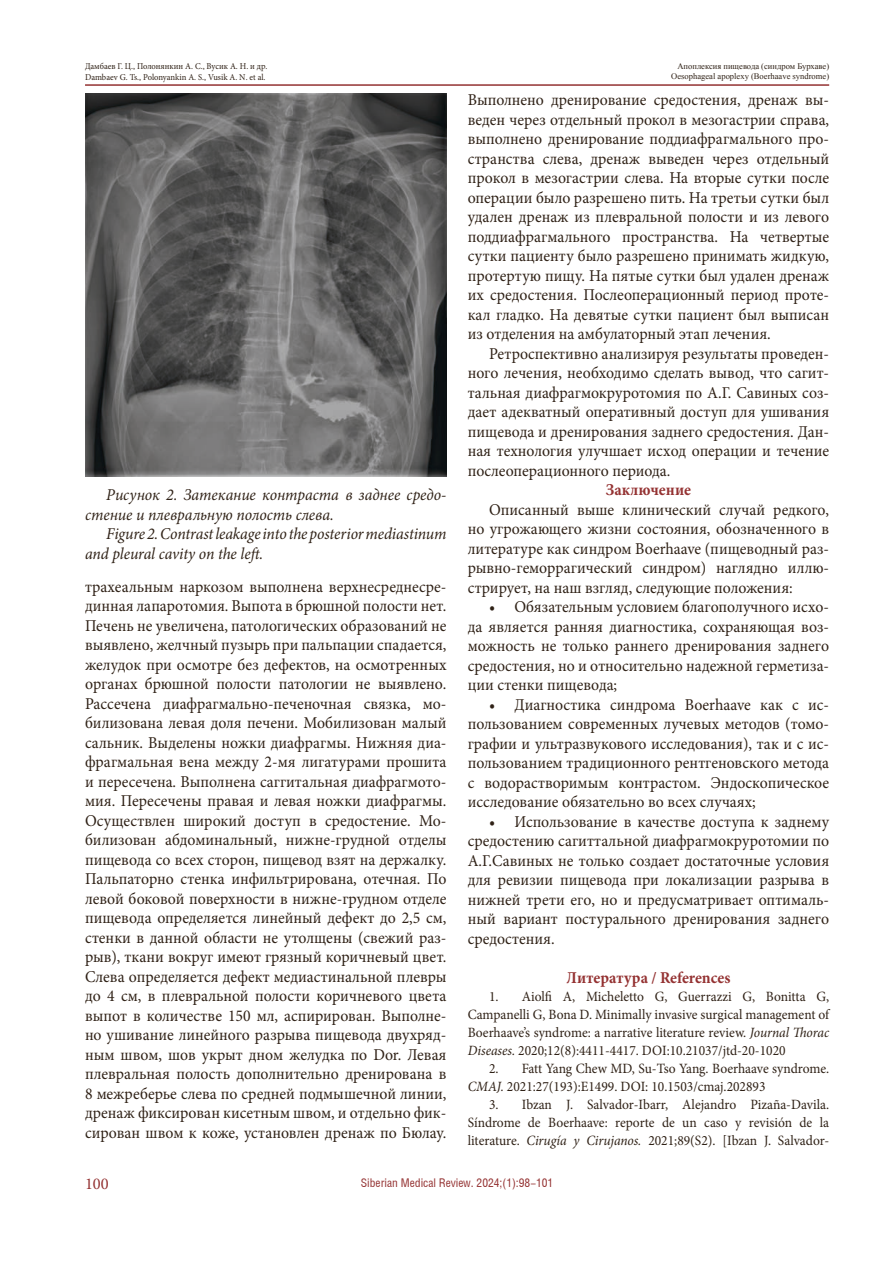
<style>
.page{position:relative;width:893px;height:1263px;background:#fff}
.page>*{position:absolute;margin:0;border:0;box-sizing:border-box;transform-origin:0 0}
.t1{font:16.5px/19.5px "Minion Pro";color:#2f2116;text-align:justify;scale:.95 1}
.t2{font:italic 16.5px/19.5px "Minion Pro";letter-spacing:-.005em;color:#2f2116;scale:.95 1}
.t3{font:700 16.5px "Minion Pro";color:#943232;scale:.95 1}
.t4{font:16.5px "Minion Pro";color:#943232}
.t5{font:14.1px/18px "Minion Pro";color:#2f2116;text-align:justify;scale:.95 1}
.t6{font:12px "Helios Cond";color:#943232}
.t7{font:9px/10.5px "Minion Pro";color:#2f2116;scale:.95 1}
.t8{font:8.55px/10.5px "Times New Roman";color:#2f2116;text-align:right}
.s1{font-style:italic}
</style>
<div class="page">
<hr style="left:85px;top:84px;width:744px;height:2px;background:#943232">
<img style="left:85px;top:94px;width:361px;height:382px">
<p class="t7" style="left:85px;top:61px;width:194px">Дамбаев Г. Ц., Полонянкин А. С., Вусик А. Н. и др.<br>Dambaev G. Ts., Polonyankin A. S., Vusik A. N. et al.</p>
<p class="t2" style="left:85px;top:485px;width:382px;text-indent:21px">Рисунок 2. Затекание контраста в заднее средо&shy;стение и плевральную полость слева.</p>
<p class="t2" style="left:85px;top:524px;width:382px;text-indent:21px">Figure 2. Contrast leakage into the posterior mediastinum and pleural cavity on the left.</p>
<p class="t1" style="left:85px;top:577px;width:382px">трахеальным наркозом выполнена верхнесреднесре&shy;динная лапаротомия. Выпота в брюшной полости нет.<br>Печень не увеличена, патологических образований не выявлено, желчный пузырь при пальпации спадается, желудок при осмотре без дефектов, на осмотренных органах брюшной полости патологии не выявлено.<br>Рассечена диафрагмально-печеночная связка, мо&shy;билизована левая доля печени. Мобилизован малый сальник. Выделены ножки диафрагмы. Нижняя диа&shy;фрагмальная вена между 2-мя лигатурами прошита и пересечена. Выполнена саггитальная диафрагмото&shy;мия. Пересечены правая и левая ножки диафрагмы.<br>Осуществлен широкий доступ в средостение. Мо&shy;билизован абдоминальный, нижне-грудной отделы пищевода со всех сторон, пищевод взят на держалку.<br>Пальпаторно стенка инфильтрирована, отечная. По левой боковой поверхности в нижне-грудном отделе пищевода определяется линейный дефект до 2,5 см, стенки в данной области не утолщены (свежий раз&shy;рыв), ткани вокруг имеют грязный коричневый цвет.<br>Слева определяется дефект медиастинальной плевры до 4 см, в плевральной полости коричневого цвета выпот в количестве 150 мл, аспирирован. Выполне&shy;но ушивание линейного разрыва пищевода двухряд&shy;ным швом, шов укрыт дном желудка по Dor. Левая плевральная полость дополнительно дренирована в 8 межреберье слева по средней подмышечной линии, дренаж фиксирован кисетным швом, и отдельно фик&shy;сирован швом к коже, установлен дренаж по Бюлау.</p>
<p class="t8" style="left:671px;top:60px;width:159px">Апоплексия пищевода (синдром Бурхаве)<br>Oesophageal apoplexy (Boerhaave syndrome)</p>
<p class="t1" style="left:468px;top:90px;width:382px">Выполнено дренирование средостения, дренаж вы&shy;веден через отдельный прокол в мезогастрии справа, выполнено дренирование поддиафрагмального про&shy;странства слева, дренаж выведен через отдельный прокол в мезогастрии слева. На вторые сутки после операции было разрешено пить. На третьи сутки был удален дренаж из плевральной полости и из левого поддиафрагмального пространства. На четвертые сутки пациенту было разрешено принимать жидкую, протертую пищу. На пятые сутки был удален дренаж их средостения. Послеоперационный период проте&shy;кал гладко. На девятые сутки пациент был выписан из отделения на амбулаторный этап лечения.</p>
<p class="t1" style="left:468px;top:344px;width:382px;text-indent:21px">Ретроспективно анализируя результаты проведен&shy;ного лечения, необходимо сделать вывод, что сагит&shy;тальная диафрагмокруротомия по А.Г. Савиных соз&shy;дает адекватный оперативный доступ для ушивания пищевода и дренирования заднего средостения. Дан&shy;ная технология улучшает исход операции и течение послеоперационного периода.</p>
<p class="t3" style="left:606px;top:478px;width:91px">Заключение</p>
<p class="t1" style="left:468px;top:500px;width:382px;text-indent:21px">Описанный выше клинический случай редкого, но угрожающего жизни состояния, обозначенного в литературе как синдром Boerhaave (пищеводный раз&shy;рывно-геморрагический синдром) наглядно иллю&shy;стрирует, на наш взгляд, следующие положения:</p>
<p class="t1" style="left:468px;top:597px;width:382px;text-indent:21px">• Обязательным условием благополучного исхо&shy;да является ранняя диагностика, сохраняющая воз&shy;можность не только раннего дренирования заднего средостения, но и относительно надежной герметиза&shy;ции стенки пищевода;</p>
<p class="t1" style="left:468px;top:695px;width:382px;text-indent:21px">• Диагностика синдрома Boerhaave как с ис&shy;пользованием современных лучевых методов (томо&shy;графии и ультразвукового исследования), так и с ис&shy;пользованием традиционного рентгеновского метода с водорастворимым контрастом. Эндоскопическое исследование обязательно во всех случаях;</p>
<p class="t1" style="left:468px;top:812px;width:382px;text-indent:21px">• Использование в качестве доступа к заднему средостению сагиттальной диафрагмокруротомии по А.Г.Савиных не только создает достаточные условия для ревизии пищевода при локализации разрыва в нижней трети его, но и предусматривает оптималь&shy;ный вариант постурального дренирования заднего средостения.</p>
<p class="t3" style="left:566px;top:966px;width:174px">Литература / References</p>
<p class="t5" style="left:468px;top:987px;width:382px;text-indent:21px">1. Aiolfi А, Micheletto G, Guerrazzi G, Bonitta G, Campanelli G, Bona D. Minimally invasive surgical management of Boerhaave’s syndrome: a narrative literature review. <span class="s1">Journal Thorac Diseases.</span> 2020;12(8):4411-4417. DOI:10.21037/jtd-20-1020</p>
<p class="t5" style="left:468px;top:1059px;width:382px;text-indent:21px">2. Fatt Yang Chew MD, Su-Tso Yang. Boerhaave syndrome.<br><span class="s1">CMAJ.</span> 2021:27(193):E1499. DOI: 10.1503/cmaj.202893</p>
<p class="t5" style="left:468px;top:1095px;width:382px;text-indent:21px">3. Ibzan J. Salvador-Ibarr, Alejandro Pizaña-Davila.<br>Síndrome de Boerhaave: reporte de un caso y revisión de la literature. <span class="s1">Cirugía y Cirujanos.</span> 2021;89(S2). [Ibzan J. Salvador-</p>
<p class="t4" style="left:85px;top:1172px;width:25px">100</p>
<p class="t6" style="left:361px;top:1176px;width:194px">Siberian Medical Review. 2024;(1):98-101</p>
</div>
